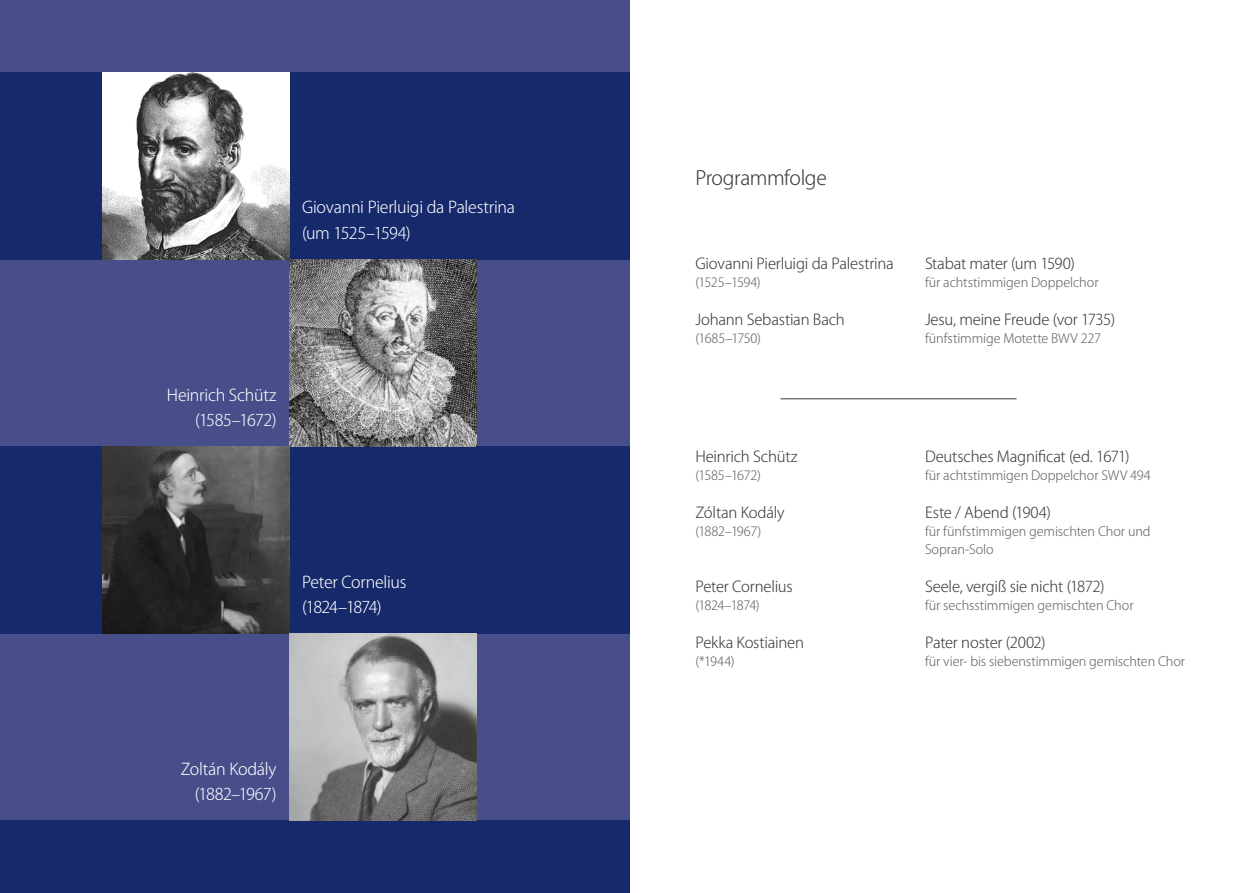
<style>
.page{position:relative;width:1259px;height:893px;background:#fff}
.page>*{position:absolute;margin:0;border:0;box-sizing:border-box;transform-origin:0 0}
.t1{font:300 19.5px "Koz Go Pro";letter-spacing:-.025em;color:#3b3b3a}
.t2{font:300 16.2px/25.2px "Koz Go Pro";letter-spacing:-.02em;color:#fff;text-align:right}
.t3{font:300 15px "Koz Go Pro";letter-spacing:-.015em;color:#3b3b3a}
.t4{font:300 12.75px/18px "Koz Go Pro";letter-spacing:-.01em;color:#636362}
.t5{font:300 12.75px "Koz Go Pro";letter-spacing:-.03em;color:#636362}
.t6{font:300 12.75px "Koz Go Pro";letter-spacing:-.04em;color:#636362}
.t7{font:300 12.75px "Koz Go Pro";letter-spacing:-.065em;color:#636362}
</style>
<div class="page">
<hr style="left:780px;top:399px;width:236px;height:1px;background:#3b3b3a">
<div style="left:0;top:0;width:629px;height:893px;background:#474e89"></div>
<div style="left:0;top:72px;width:629px;height:187px;background:#15296b"></div>
<div style="left:0;top:447px;width:629px;height:187px;background:#15296b"></div>
<div style="left:0;top:821px;width:629px;height:72px;background:#15296b"></div>
<img style="left:102px;top:447px;width:187px;height:187px">
<img style="left:289px;top:634px;width:187px;height:187px">
<img style="left:289px;top:259px;width:187px;height:188px">
<img style="left:102px;top:72px;width:187px;height:187px">
<p class="t2" style="left:302px;top:195px;width:214px;text-align:left">Giovanni Pierluigi da Palestrina (um 1525–1594)</p>
<p class="t2" style="left:167px;top:382px;width:111px">Heinrich Schütz (1585–1672)</p>
<p class="t2" style="left:302px;top:569px;width:106px;text-align:left">Peter Cornelius (1824–1874)</p>
<p class="t2" style="left:181px;top:756px;width:97px">Zoltán Kodály (1882–1967)</p>
<h1 class="t1" style="left:695px;top:165px;width:133px">Programmfolge</h1>
<p class="t3" style="left:695px;top:254px;width:200px">Giovanni Pierluigi da Palestrina</p>
<p class="t3" style="left:925px;top:254px;width:151px">Stabat mater (um 1590)</p>
<p class="t6" style="left:695px;top:274px;width:67px">(1525–1594)</p>
<p class="t4" style="left:925px;top:273px;width:175px">für achtstimmigen Doppelchor</p>
<p class="t3" style="left:695px;top:310px;width:151px">Johann Sebastian Bach</p>
<p class="t3" style="left:925px;top:310px;width:192px">Jesu, meine Freude (vor 1735)</p>
<p class="t5" style="left:695px;top:330px;width:67px">(1685–1750)</p>
<p class="t4" style="left:925px;top:329px;width:177px">fünfstimmige Motette BWV 227</p>
<p class="t3" style="left:695px;top:447px;width:104px">Heinrich Schütz</p>
<p class="t3" style="left:925px;top:447px;width:206px">Deutsches Magnificat (ed. 1671)</p>
<p class="t5" style="left:695px;top:467px;width:67px">(1585–1672)</p>
<p class="t4" style="left:925px;top:466px;width:227px">für achtstimmigen Doppelchor SWV 494</p>
<p class="t3" style="left:695px;top:503px;width:91px">Zóltan Kodály</p>
<p class="t3" style="left:925px;top:503px;width:127px">Este / Abend (1904)</p>
<p class="t5" style="left:695px;top:523px;width:67px">(1882–1967)</p>
<p class="t4" style="left:925px;top:522px;width:227px">für fünfstimmigen gemischten Chor und<br>Sopran-Solo</p>
<p class="t3" style="left:695px;top:577px;width:99px">Peter Cornelius</p>
<p class="t3" style="left:925px;top:577px;width:181px">Seele, vergiß sie nicht (1872)</p>
<p class="t7" style="left:695px;top:597px;width:66px">(1824–1874)</p>
<p class="t4" style="left:925px;top:596px;width:210px">für sechsstimmigen gemischten Chor</p>
<p class="t3" style="left:695px;top:633px;width:110px">Pekka Kostiainen</p>
<p class="t3" style="left:925px;top:633px;width:122px">Pater noster (2002)</p>
<p class="t4" style="left:695px;top:652px;width:41px">(*1944)</p>
<p class="t4" style="left:925px;top:652px;width:262px">für vier- bis siebenstimmigen gemischten Chor</p>
</div>
